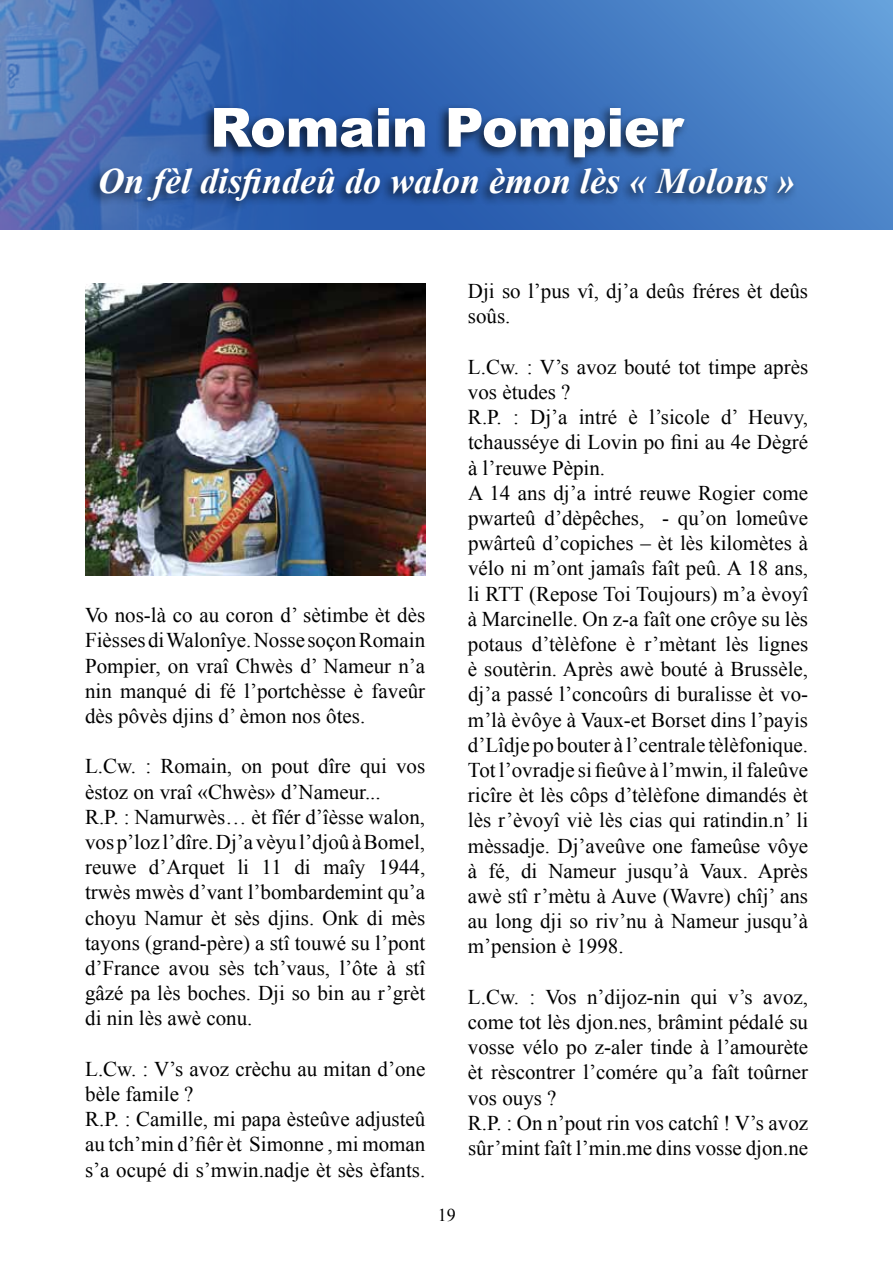
<style>
.page{position:relative;width:893px;height:1263px;background:#fff}
.page>*{position:absolute;margin:0;border:0;box-sizing:border-box;transform-origin:0 0}
.t1{font:900 54px "Arial";letter-spacing:-.01em;color:#fff}
.t2{font:italic 700 36px "Times New Roman";color:#fff}
.t3{font:21px/25.2px "Times New Roman";color:#000}
.t4{font:18px "Times New Roman";color:#000}
</style>
<div class="page">
<svg style="left:0;top:0;width:893px;height:230px;background:#437ac1"></svg>
<img style="left:85px;top:284px;width:340px;height:291px">
<img style="left:0;top:0;width:327px;height:229px">
<div style="left:87px;top:103px;width:711px;height:111px;background:#000;opacity:.66"></div>
<h1 class="t1" style="left:210px;top:88px;width:475px">Romain Pompier</h1>
<h2 class="t2" style="left:98px;top:156px;width:699px">On fèl disfindeû do walon èmon lès « Molons »</h2>
<p class="t3" style="left:85px;top:602px;width:342px;text-align:justify">Vo nos-là co au coron d’ sètimbe èt dès FièssesdiWalonîye.NossesoçonRomain Pompier, on vraî Chwès d’ Nameur n’a nin manqué di fé l’portchèsse è faveûr dès pôvès djins d’ èmon nos ôtes.</p>
<p class="t3" style="left:85px;top:753px;width:342px">L.Cw. : Romain, on pout dîre qui vos èstoz on vraî «Chwès» d’Nameur...<br>R.P. : Namurwès… èt fîér d’îèsse walon, vosp’loz l’dîre.Dj’avèyul’djoûàBomel, reuwe d’Arquet li 11 di maîy 1944, trwès mwès d’vant l’bombardemint qu’a choyu Namur èt sès djins. Onk di mès tayons (grand-père) a stî touwé su l’pont d’France avou sès tch’vaus, l’ôte à stî gâzé pa lès boches. Dji so bin au r’grèt di nin lès awè conu.</p>
<p class="t3" style="left:85px;top:1056px;width:342px">L.Cw. : V’s avoz crèchu au mitan d’one bèle famile ?<br>R.P. : Camille, mi papa èsteûve adjusteû au tch’min d’fiêr èt Simonne , mi moman s’a ocupé di s’mwin.nadje èt sès èfants.</p>
<p class="t3" style="left:468px;top:278px;width:342px">Dji so l’pus vî, dj’a deûs fréres èt deûs soûs.</p>
<p class="t3" style="left:468px;top:354px;width:342px">L.Cw. : V’s avoz bouté tot timpe après vos ètudes ?<br>R.P. : Dj’a intré è l’sicole d’ Heuvy, tchausséye di Lovin po fini au 4e Dègré à l’reuwe Pèpin.<br>A 14 ans dj’a intré reuwe Rogier come pwarteû d’dèpêches, - qu’on lomeûve pwârteû d’copiches – èt lès kilomètes à vélo ni m’ont jamaîs faît peû. A 18 ans, li RTT (Repose Toi Toujours) m’a èvoyî à Marcinelle. On z-a faît one crôye su lès potaus d’tèlèfone è r’mètant lès lignes è soutèrin. Après awè bouté à Brussèle, dj’a passé l’concoûrs di buralisse èt vo&shy;m’là èvôye à Vaux-et Borset dins l’payis d’Lîdje po bouter à l’centrale tèlèfonique.<br>Tot l’ovradje si fieûve à l’mwin, ilfaleûve ricîre èt lès côps d’tèlèfone dimandés èt lès r’èvoyî viè lès cias qui ratindin.n’ li mèssadje. Dj’aveûve one fameûse vôye à fé, di Nameur jusqu’à Vaux. Après awè stî r’mètu à Auve (Wavre) chîj’ ans au long dji so riv’nu à Nameur jusqu’à m’pension è 1998.</p>
<p class="t3" style="left:468px;top:984px;width:342px">L.Cw. : Vos n’dijoz-nin qui v’s avoz, come tot lès djon.nes, brâmint pédalé su vosse vélo po z-aler tinde à l’amourète èt rèscontrer l’comére qu’a faît toûrner vos ouys ?<br>R.P. : On n’pout rin vos catchî ! V’s avoz sûr’mint faît l’min.me dins vosse djon.ne</p>
<p class="t4" style="left:438px;top:1203px;width:19px">19</p>
</div>
